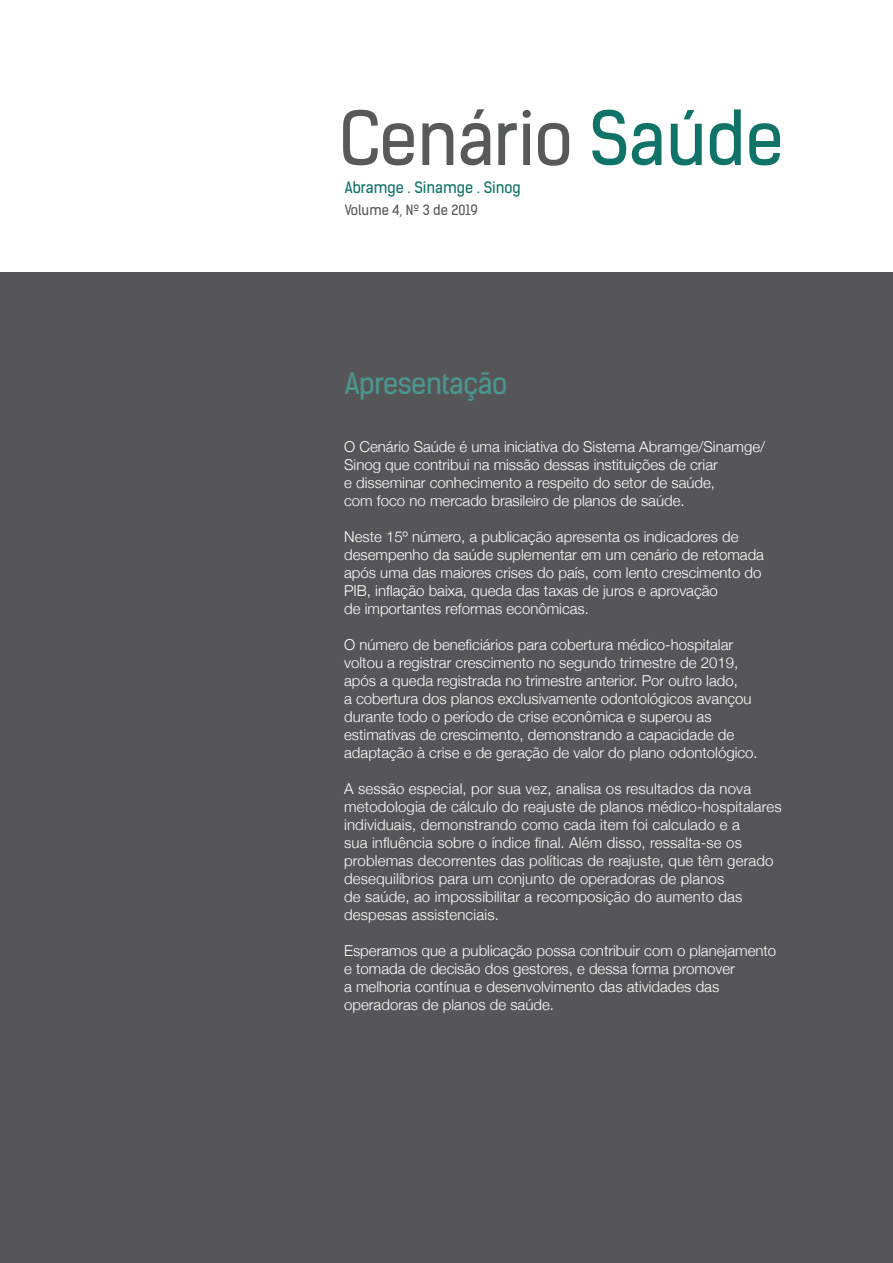
<style>
.page{position:relative;width:893px;height:1263px;background:#fff}
.page>*{position:absolute;margin:0;border:0;box-sizing:border-box;transform-origin:0 0}
.t1{font:71.1px "Kelson Sans";letter-spacing:-.01em;color:#58595b}
.t2{font:28.2px "Kelson Sans";letter-spacing:-.02em;color:#4b968e}
.t3{font:300 15px/18px "Helvetica Neue";color:#fff}
.t4{font:15px "Kelson Sans";color:#0f7368}
.t5{font:13.5px "Kelson Sans";color:#58595b}
.s1{color:#0f7368}
</style>
<div class="page">
<div style="left:0;top:272px;width:893px;height:991px;background:#565659"></div>
<h1 class="t1" style="left:339px;top:95px;width:446px">Cenário <span class="s1">Saúde</span></h1>
<p class="t4" style="left:345px;top:178px;width:177px">Abramge . Sinamge . Sinog</p>
<p class="t5" style="left:345px;top:202px;width:135px">Volume 4, Nº 3 de 2019</p>
<h2 class="t2" style="left:345px;top:366px;width:164px">Apresentação</h2>
<p class="t3" style="left:344px;top:437px;width:422px">O Cenário Saúde é uma iniciativa do Sistema Abramge/Sinamge/ Sinog que contribui na missão dessas instituições de criar<br>e disseminar conhecimento a respeito do setor de saúde,<br>com foco no mercado brasileiro de planos de saúde.</p>
<p class="t3" style="left:344px;top:527px;width:421px">Neste 15º número, a publicação apresenta os indicadores de desempenho da saúde suplementar em um cenário de retomada após uma das maiores crises do país, com lento crescimento do PIB, inflação baixa, queda das taxas de juros e aprovação<br>de importantes reformas econômicas.</p>
<p class="t3" style="left:344px;top:635px;width:415px">O número de beneficiários para cobertura médico-hospitalar voltou a registrar crescimento no segundo trimestre de 2019, após a queda registrada no trimestre anterior. Por outro lado,<br>a cobertura dos planos exclusivamente odontológicos avançou durante todo o período de crise econômica e superou as estimativas de crescimento, demonstrando a capacidade de adaptação à crise e de geração de valor do plano odontológico.</p>
<p class="t3" style="left:344px;top:779px;width:439px">A sessão especial, por sua vez, analisa os resultados da nova metodologia de cálculo do reajuste de planos médico-hospitalares individuais, demonstrando como cada item foi calculado e a<br>sua influência sobre o índice final. Além disso, ressalta-se os problemas decorrentes das políticas de reajuste, que têm gerado desequilíbrios para um conjunto de operadoras de planos<br>de saúde, ao impossibilitar a recomposição do aumento das despesas assistenciais.</p>
<p class="t3" style="left:344px;top:941px;width:434px">Esperamos que a publicação possa contribuir com o planejamento e tomada de decisão dos gestores, e dessa forma promover<br>a melhoria contínua e desenvolvimento das atividades das operadoras de planos de saúde.</p>
</div>
